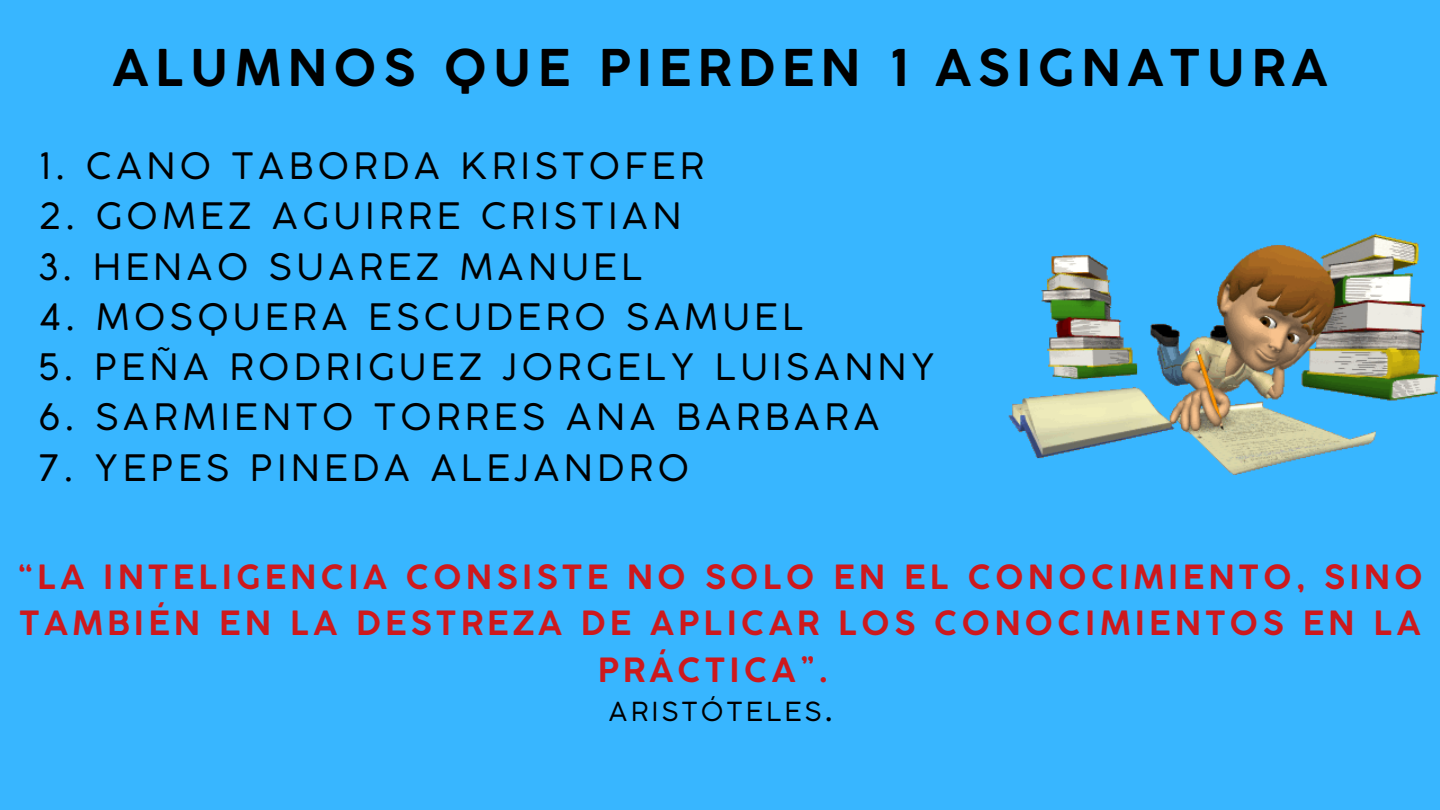
<style>
.page{position:relative;width:1440px;height:810px;background:#38b6ff}
.page>*{position:absolute;margin:0;border:0;box-sizing:border-box;transform-origin:0 0}
.t1{font:700 50px "Coco Gothic";letter-spacing:.135em;color:#000}
.t2{font:36px "Coco Gothic";letter-spacing:.135em;color:#000}
.t3{font:700 33px/46.5px "Coco Gothic";letter-spacing:.135em;color:#cd191d;text-align:center}
.t4{font:26px "Coco Gothic";letter-spacing:.135em;color:#000}
.s1{font-weight:700}
</style>
<div class="page">
<img style="left:1008px;top:233px;width:431px;height:242px">
<h1 class="t1" style="left:113px;top:49px;width:1216px">ALUMNOS QUE PIERDEN 1 ASIGNATURA</h1>
<p class="t2" style="left:39px;top:152px;width:667px">1. CANO TABORDA KRISTOFER</p>
<p class="t2" style="left:39px;top:203px;width:644px">2. GOMEZ AGUIRRE CRISTIAN</p>
<p class="t2" style="left:39px;top:253px;width:605px">3. HENAO SUAREZ MANUEL</p>
<p class="t2" style="left:39px;top:303px;width:766px">4. MOSQUERA ESCUDERO SAMUEL</p>
<p class="t2" style="left:39px;top:353px;width:898px">5. PEÑA RODRIGUEZ JORGELY LUISANNY</p>
<p class="t2" style="left:39px;top:404px;width:842px">6. SARMIENTO TORRES ANA BARBARA</p>
<p class="t2" style="left:39px;top:454px;width:652px">7. YEPES PINEDA ALEJANDRO</p>
<p class="t3" style="left:17px;top:556px;width:1407px">“LA INTELIGENCIA CONSISTE NO SOLO EN EL CONOCIMIENTO, SINO<br>TAMBIÉN EN LA DESTREZA DE APLICAR LOS CONOCIMIENTOS EN LA<br>PRÁCTICA”.</p>
<p class="t4" style="left:609px;top:701px;width:224px">ARISTÓTELES<span class="s1">.</span></p>
</div>
